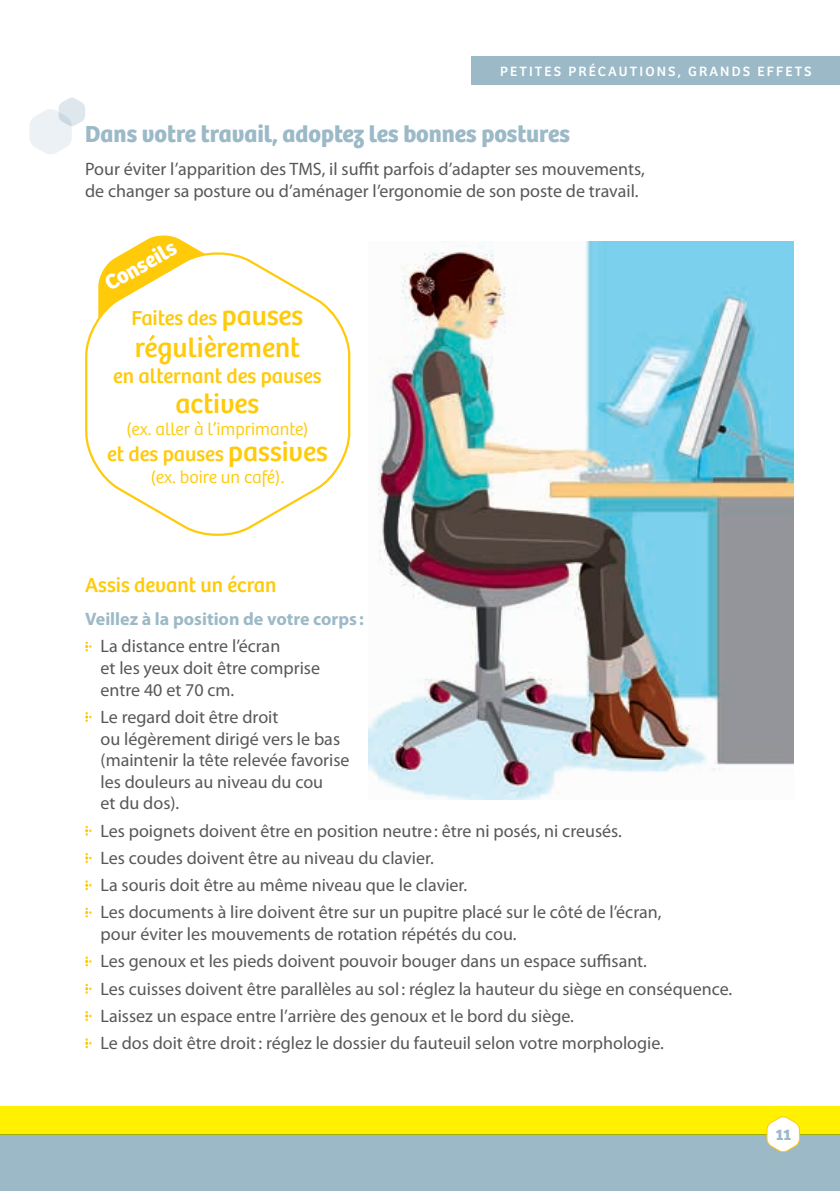
<style>
.page{position:relative;width:840px;height:1191px;background:#fff}
.page>*{position:absolute;margin:0;border:0;box-sizing:border-box;transform-origin:0 0}
.t1{font:28px "Bree";color:#feca0a}
.t2{font:700 24px "Bree";color:#9cb9c7}
.t3{font:700 22px "Bree";color:#fff}
.t4{font:21px "Bree";color:#feca0a}
.t5{font:18px/21.6px "Myriad Pro";color:#57585a}
.t6{font:300 18px "Bree";color:#feca0a}
.t7{font:700 18px "Myriad Pro";color:#9cb9c7}
.t8{font:700 16px "Bree";color:#9cb9c7}
.t9{font:14px "Bree";letter-spacing:.15em;color:#fff}
.s1{font-size:28px}
</style>
<div class="page">
<img style="left:368px;top:241px;width:425px;height:558px">
<svg style="left:29px;top:98px;width:56px;height:56px"></svg>
<svg style="left:85px;top:641px;width:6px;height:10px"></svg>
<svg style="left:85px;top:712px;width:6px;height:10px"></svg>
<svg style="left:85px;top:825px;width:6px;height:10px"></svg>
<svg style="left:85px;top:853px;width:6px;height:10px"></svg>
<svg style="left:85px;top:880px;width:6px;height:10px"></svg>
<svg style="left:85px;top:907px;width:6px;height:10px"></svg>
<svg style="left:85px;top:956px;width:6px;height:10px"></svg>
<svg style="left:85px;top:983px;width:6px;height:10px"></svg>
<svg style="left:85px;top:1011px;width:6px;height:10px"></svg>
<svg style="left:85px;top:1038px;width:6px;height:10px"></svg>
<svg style="left:132px;top:235px;width:63px;height:13px"></svg>
<svg style="left:85px;top:248px;width:266px;height:288px"></svg>
<div style="left:0;top:1134px;width:839px;height:57px;background:#9cb9c7"></div>
<div style="left:0;top:1106px;width:839px;height:28px;background:#fff101"></div>
<svg style="left:765px;top:1116px;width:35px;height:37px"></svg>
<div style="left:471px;top:57px;width:368px;height:28px;background:#9cb9c7"></div>
<p class="t9" style="left:500px;top:63px;width:313px">PETITES PRÉCAUTIONS, GRANDS EFFETS</p>
<h2 class="t2" style="left:85px;top:119px;width:486px">Dans votre travail, adoptez les bonnes postures</h2>
<p class="t5" style="left:85px;top:158px;width:561px">Pour éviter l’apparition des TMS, il suffit parfois d’adapter ses mouvements, de changer sa posture ou d’aménager l’ergonomie de son poste de travail.</p>
<p class="t3" style="left:100px;top:273px;width:80px;rotate:-30deg">Conseils</p>
<p class="t4" style="left:131px;top:305px;width:173px">Faites des <span class="s1">pauses</span></p>
<h1 class="t1" style="left:135px;top:330px;width:166px">régulièrement</h1>
<p class="t4" style="left:113px;top:363px;width:210px">en alternant des pauses</p>
<h1 class="t1" style="left:175px;top:386px;width:85px">actives</h1>
<p class="t6" style="left:126px;top:418px;width:184px">(ex. aller à l’imprimante)</p>
<p class="t4" style="left:107px;top:441px;width:222px">et des pauses <span class="s1">passives</span></p>
<p class="t6" style="left:150px;top:466px;width:135px">(ex. boire un café).</p>
<p class="t4" style="left:85px;top:572px;width:193px">Assis devant un écran</p>
<p class="t7" style="left:85px;top:607px;width:280px">Veillez à la position de votre corps :</p>
<p class="t5" style="left:100px;top:635px;width:221px">La distance entre l’écran<br>et les yeux doit être comprise entre 40 et 70 cm.</p>
<p class="t5" style="left:100px;top:706px;width:250px">Le regard doit être droit<br>ou légèrement dirigé vers le bas (maintenir la tête relevée favorise les douleurs au niveau du cou<br>et du dos).</p>
<p class="t5" style="left:100px;top:816px;width:562px;line-height:27.2px">Les poignets doivent être en position neutre: être ni posés, ni creusés.<br>Les coudes doivent être au niveau du clavier.<br>La souris doit être au même niveau que le clavier.<br>Les documents à lire doivent être sur un pupitre placé sur le côté de l’écran,</p>
<p class="t5" style="left:100px;top:920px;width:633px;line-height:27.2px">pour éviter les mouvements de rotation répétés du cou.<br>Les genoux et les pieds doivent pouvoir bouger dans un espace suffisant.<br>Les cuisses doivent être parallèles au sol : réglez la hauteur du siège en conséquence.<br>Laissez un espace entre l’arrière des genoux et le bord du siège.<br>Le dos doit être droit: réglez le dossier du fauteuil selon votre morphologie.</p>
<p class="t8" style="left:775px;top:1124px;width:17px">11</p>
</div>
